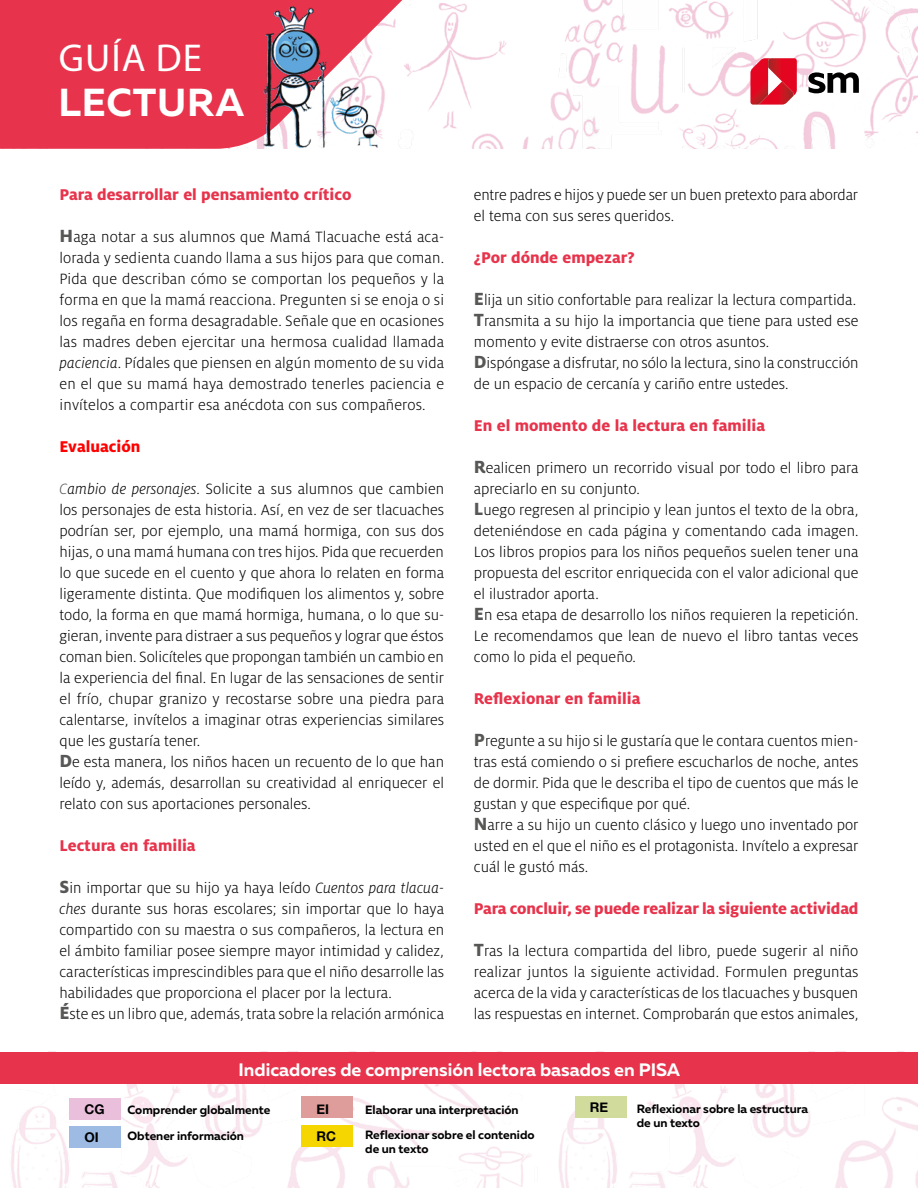
<style>
.page{position:relative;width:918px;height:1188px;background:#fff}
.page>*{position:absolute;margin:0;border:0;box-sizing:border-box;transform-origin:0 0}
.t1{font:700 39px "Muller";letter-spacing:.02em;color:#fff}
.t2{font:39px "Myriad Pro";letter-spacing:.03em;color:#fff}
.t3{font:700 18px "Muller";color:#fff}
.t4{font:800 17.25px "Milo Pro";color:#e7344c}
.t5{font:800 17.25px "Milo Pro";color:#f00}
.t6{font:300 16.5px/21px "Milo Pro";color:#000}
.t7{font:700 13.35px "Helvetica Neue";color:#000}
.t8{font:700 12px/25.2px "Muller";color:#000}
.s1{font-weight:800;font-size:19.5px;color:#575756}
.s2{font-style:italic}
.s3{font-style:italic;color:#575756}
</style>
<div class="page">
<img style="left:427px;top:0;width:490px;height:149px">
<svg style="left:0;top:0;width:427px;height:149px;background:#ea5165"></svg>
<svg style="left:917px;top:8px;width:1px;height:125px"></svg>
<img style="left:0;top:1083px;width:918px;height:105px">
<div style="left:0;top:1052px;width:918px;height:31px;background:#e7344c"></div>
<div style="left:70px;top:1098px;width:51px;height:21px;background:#e9bfdb"></div>
<div style="left:302px;top:1097px;width:51px;height:21px;background:#de9c9a"></div>
<div style="left:70px;top:1127px;width:51px;height:21px;background:#9dbbe3"></div>
<div style="left:302px;top:1125px;width:51px;height:22px;background:#f5d600"></div>
<div style="left:575px;top:1097px;width:51px;height:21px;background:#d0db9c"></div>
<img style="left:242px;top:0;width:144px;height:149px">
<svg style="left:808px;top:72px;width:51px;height:21px"></svg>
<svg style="left:750px;top:58px;width:47px;height:47px;background:#df3849"></svg>
<h1 class="t2" style="left:59px;top:34px;width:145px">GUÍA DE</h1>
<h1 class="t1" style="left:59px;top:78px;width:187px">LECTURA</h1>
<p class="t4" style="left:60px;top:184px;width:294px">Para desarrollar el pensamiento crítico</p>
<p class="t6" style="left:60px;top:226px;width:386px;text-align:justify"><span class="s1">H</span>aga notar a sus alumnos que Mamá Tlacuache está aca&shy;lorada y sedienta cuando llama a sus hijos para que coman.<br>Pida que describan cómo se comportan los pequeños y la forma en que la mamá reacciona. Pregunten si se enoja o si los regaña en forma desagradable. Señale que en ocasiones las madres deben ejercitar una hermosa cualidad llamada <span class="s2">paciencia</span>. Pídales que piensen en algún momento de su vida en el que su mamá haya demostrado tenerles paciencia e invítelos a compartir esa anécdota con sus compañeros.</p>
<p class="t5" style="left:60px;top:436px;width:83px">Evaluación</p>
<p class="t6" style="left:60px;top:478px;width:386px"><span class="s3">C</span><span class="s2">ambio de personajes</span>. Solicite a sus alumnos que cambien los personajes de esta historia. Así, en vez de ser tlacuaches podrían ser, por ejemplo, una mamá hormiga, con sus dos hijas, o una mamá humana con tres hijos. Pida que recuerden lo que sucede en el cuento y que ahora lo relaten en forma ligeramente distinta. Que modifiquen los alimentos y, sobre todo, la forma en que mamá hormiga, humana, o lo que su&shy;gieran, invente para distraer a sus pequeños y lograr que éstos coman bien. Solicíteles que propongan también un cambio en la experiencia del final. En lugar de las sensaciones de sentir el frío, chupar granizo y recostarse sobre una piedra para calentarse, invítelos a imaginar otras experiencias similares que les gustaría tener.<br><span class="s1">D</span>e esta manera, los niños hacen un recuento de lo que han leído y, además, desarrollan su creatividad al enriquecer el relato con sus aportaciones personales.</p>
<p class="t4" style="left:60px;top:835px;width:138px">Lectura en familia</p>
<p class="t6" style="left:60px;top:877px;width:386px"><span class="s1">S</span>in importar que su hijo ya haya leído <span class="s2">Cuentos para tlacua&shy;ches</span> durante sus horas escolares; sin importar que lo haya compartido con su maestra o sus compañeros, la lectura en el ámbito familiar posee siempre mayor intimidad y calidez, características imprescindibles para que el niño desarrolle las habilidades que proporciona el placer por la lectura.<br><span class="s1">É</span>ste es un libro que, además, trata sobre la relación armónica</p>
<p class="t6" style="left:474px;top:184px;width:386px">entre padres e hijos y puede ser un buen pretexto para abordar el tema con sus seres queridos.</p>
<p class="t4" style="left:474px;top:247px;width:162px">¿Por dónde empezar?</p>
<p class="t6" style="left:474px;top:289px;width:386px"><span class="s1">E</span>lija un sitio confortable para realizar la lectura compartida.<br><span class="s1">T</span>ransmita a su hijo la importancia que tiene para usted ese momento y evite distraerse con otros asuntos.<br><span class="s1">D</span>ispóngase a disfrutar, no sólo la lectura, sino la construcción de un espacio de cercanía y cariño entre ustedes.</p>
<p class="t4" style="left:474px;top:415px;width:293px">En el momento de la lectura en familia</p>
<p class="t6" style="left:474px;top:457px;width:386px"><span class="s1">R</span>ealicen primero un recorrido visual por todo el libro para apreciarlo en su conjunto.<br><span class="s1">L</span>uego regresen al principio y lean juntos el texto de la obra, deteniéndose en cada página y comentando cada imagen.<br>Los libros propios para los niños pequeños suelen tener una propuesta del escritor enriquecida con el valor adicional que el ilustrador aporta.<br><span class="s1">E</span>n esa etapa de desarrollo los niños requieren la repetición.<br>Le recomendamos que lean de nuevo el libro tantas veces como lo pida el pequeño.</p>
<p class="t4" style="left:474px;top:688px;width:168px">Reflexionar en familia</p>
<p class="t6" style="left:474px;top:730px;width:386px"><span class="s1">P</span>regunte a su hijo si le gustaría que le contara cuentos mien&shy;tras está comiendo o si prefiere escucharlos de noche, antes de dormir. Pida que le describa el tipo de cuentos que más le gustan y que especifique por qué.<br><span class="s1">N</span>arre a su hijo un cuento clásico y luego uno inventado por usted en el que el niño es el protagonista. Invítelo a expresar cuál le gustó más.</p>
<p class="t4" style="left:474px;top:898px;width:386px">Para concluir, se puede realizar la siguiente actividad</p>
<p class="t6" style="left:474px;top:940px;width:386px;text-align:justify"><span class="s1">T</span>ras la lectura compartida del libro, puede sugerir al niño realizar juntos la siguiente actividad. Formulen preguntas acerca de la vida y características de los tlacuaches y busquen las respuestas en internet. Comprobarán que estos animales,</p>
<p class="t3" style="left:239px;top:1058px;width:443px">Indicadores de comprensión lectora basados en PISA</p>
<p class="t7" style="left:84px;top:1099px;width:22px">CG</p>
<p class="t7" style="left:317px;top:1099px;width:14px">EI</p>
<p class="t7" style="left:84px;top:1127px;width:16px">OI</p>
<p class="t7" style="left:317px;top:1126px;width:21px">RC</p>
<p class="t8" style="left:128px;top:1097px;width:144px">Comprender globalmente</p>
<p class="t8" style="left:365px;top:1097px;width:171px">Elaborar una interpretación<br>Reflexionar sobre el contenido</p>
<p class="t8" style="left:365px;top:1136px;width:65px">de un texto</p>
<p class="t8" style="left:128px;top:1123px;width:118px">Obtener información</p>
<p class="t7" style="left:590px;top:1097px;width:20px">RE</p>
<p class="t8" style="left:637px;top:1101px;width:173px;line-height:14.4px">Reflexionar sobre la estructura de un texto</p>
</div>
